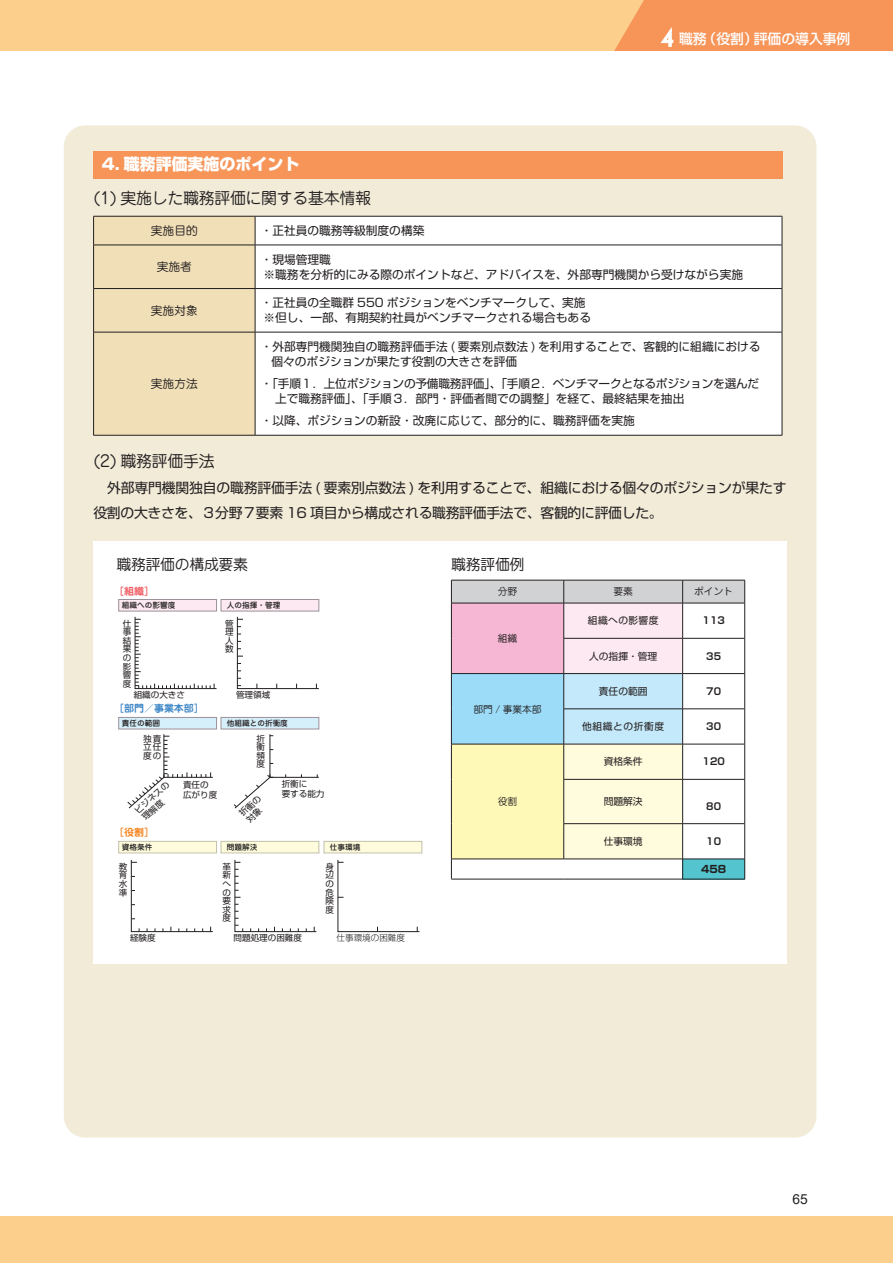
<style>
.page{position:relative;width:893px;height:1263px;background:#fff}
.page>*{position:absolute;margin:0;border:0;box-sizing:border-box;transform-origin:0 0}
.t1{font:15.9px "Jun 201 Pro";letter-spacing:-.02em;color:#231f20}
.t2{font:800 15.9px "Shin Go Pro";color:#fff}
.t3{font:14.85px "Jun 201 Pro";letter-spacing:-.02em;color:#231f20}
.t4{font:13.8px/24.2px "Shin Go Pro";letter-spacing:-.01em;color:#231f20}
.t5{font:500 13.8px "Shin Go Pro";color:#fff}
.t6{font:13.8px "Arial";color:#231f20}
.t7{font:11.7px/14.9px "Shin Go Pro";color:#231f20}
.t8{font:11.7px/14.9px "Shin Go Pro";letter-spacing:-.02em;color:#231f20}
.t9{font:11.7px "Jun 201 Pro";color:#231f20}
.t10{font:700 10.35px "Shin Go Pro";color:#231f20}
.t11{font:700 10.05px "Jun 501 Pro";color:#3e87c7}
.t12{font:700 10.05px "Jun 501 Pro";color:#f05e64}
.t13{font:700 10.05px "Jun 501 Pro";color:#f58520}
.t14{font:9.75px "Shin Go Pro";color:#231f20}
.t15{font:9.75px "Jun 201 Pro";color:#231f20}
.t16{font:700 9.75px "Shin Go Pro De";color:#231f20}
.t17{font:9.75px "Shin Go Pro";letter-spacing:.06em;color:#231f20}
.t18{font:9.75px "Shin Go Pro";letter-spacing:.04em;color:#231f20}
.t19{font:8.55px/8.6px "Shin Go Pro";color:#231f20;text-align:justify}
.t20{font:300 8.55px "Shin Go Pro";color:#231f20}
.t21{font:500 7.65px "Jun 34 Pro";color:#231f20}
.s1{font-family:"Futura BT";font-weight:300;font-size:21.3px}
</style>
<div class="page">
<div style="left:64px;top:125px;width:752px;height:1012px;background:#f1ebd8;border-radius:21px"></div>
<div style="left:0;top:1216px;width:893px;height:47px;background:#fdcf8c"></div>
<div style="left:93px;top:151px;width:690px;height:28px;background:#f79559"></div>
<div style="left:256px;top:217px;width:526px;height:218px;background:#fff"></div>
<hr style="left:255px;top:216px;width:527px;height:1px;background:#231f20">
<svg style="left:782px;top:216px;width:1px;height:29px"></svg>
<hr style="left:782px;top:289px;width:1px;height:43px;background:#231f20">
<hr style="left:255px;top:245px;width:527px;height:1px;background:#231f20">
<hr style="left:782px;top:245px;width:1px;height:43px;background:#231f20">
<hr style="left:255px;top:288px;width:527px;height:1px;background:#231f20">
<hr style="left:255px;top:332px;width:527px;height:1px;background:#231f20">
<hr style="left:782px;top:332px;width:1px;height:103px;background:#231f20">
<hr style="left:255px;top:435px;width:527px;height:1px;background:#231f20">
<div style="left:93px;top:216px;width:163px;height:219px;background:#f1dfb7"></div>
<hr style="left:93px;top:245px;width:1px;height:43px;background:#231f20">
<hr style="left:255px;top:245px;width:1px;height:43px;background:#231f20">
<hr style="left:93px;top:289px;width:1px;height:43px;background:#231f20">
<hr style="left:255px;top:289px;width:1px;height:43px;background:#231f20">
<hr style="left:93px;top:332px;width:1px;height:103px;background:#231f20">
<hr style="left:255px;top:332px;width:1px;height:103px;background:#231f20">
<hr style="left:93px;top:435px;width:162px;height:1px;background:#231f20">
<div style="left:93px;top:541px;width:693px;height:422px;background:#fff"></div>
<hr style="left:451px;top:879px;width:113px;height:1px;background:#231f20">
<hr style="left:564px;top:879px;width:118px;height:1px;background:#231f20">
<hr style="left:682px;top:879px;width:63px;height:1px;background:#231f20">
<svg style="left:451px;top:580px;width:294px;height:299px"></svg>
<hr style="left:564px;top:859px;width:119px;height:1px;background:#231f20">
<div style="left:119px;top:599px;width:98px;height:12px;background:#fce9f1"></div>
<div style="left:118px;top:599px;width:99px;height:12px;border:1px solid #9c919a"></div>
<div style="left:221px;top:599px;width:98px;height:12px;background:#fce9f1"></div>
<div style="left:221px;top:599px;width:98px;height:12px;border:1px solid #9c919a"></div>
<svg style="left:134px;top:616px;width:83px;height:73px"></svg>
<svg style="left:237px;top:616px;width:82px;height:73px"></svg>
<div style="left:119px;top:717px;width:98px;height:12px;background:#d6f0fb"></div>
<div style="left:118px;top:717px;width:99px;height:12px;border:1px solid #9c919a"></div>
<div style="left:221px;top:717px;width:98px;height:12px;background:#d6f0fb"></div>
<div style="left:221px;top:717px;width:98px;height:12px;border:1px solid #9c919a"></div>
<svg style="left:234px;top:734px;width:85px;height:75px"></svg>
<svg style="left:127px;top:734px;width:86px;height:75px"></svg>
<svg style="left:131px;top:859px;width:82px;height:73px"></svg>
<svg style="left:234px;top:859px;width:83px;height:73px"></svg>
<div style="left:119px;top:841px;width:98px;height:12px;background:#fffcdd"></div>
<div style="left:118px;top:841px;width:99px;height:12px;border:1px solid #c2c1ab"></div>
<div style="left:221px;top:841px;width:98px;height:12px;background:#fffcdd"></div>
<div style="left:221px;top:841px;width:98px;height:12px;border:1px solid #c2c1ab"></div>
<svg style="left:337px;top:859px;width:83px;height:73px"></svg>
<div style="left:324px;top:841px;width:98px;height:12px;background:#fffcdd"></div>
<div style="left:324px;top:841px;width:98px;height:12px;border:1px solid #c2c1ab"></div>
<div style="left:0;top:0;width:893px;height:51px;background:#fdcf8c"></div>
<div style="left:614px;top:0;width:279px;height:51px;background:#f79559"></div>
<p class="t5" style="left:662px;top:27px;width:190px"><span class="s1">4</span> 職務（役割）評価の導入事例</p>
<h1 class="t2" style="left:102px;top:151px;width:199px">4. 職務評価実施のポイント</h1>
<h1 class="t1" style="left:93px;top:186px;width:279px">(1) 実施した職務評価に関する基本情報</h1>
<p class="t9" style="left:151px;top:221px;width:48px">実施目的</p>
<p class="t7" style="left:261px;top:222px;width:165px">・正社員の職務等級制度の構築</p>
<p class="t9" style="left:157px;top:257px;width:37px">実施者</p>
<p class="t7" style="left:261px;top:250px;width:484px">・現場管理職<br>※職務を分析的にみる際のポイントなど、アドバイスを、外部専門機関から受けながら実施</p>
<p class="t9" style="left:151px;top:301px;width:48px">実施対象</p>
<p class="t7" style="left:261px;top:294px;width:332px">・正社員の全職群 550 ポジションをベンチマークして、実施※但し、一部、有期契約社員がベンチマークされる場合もある</p>
<p class="t9" style="left:151px;top:374px;width:48px">実施方法</p>
<h1 class="t1" style="left:93px;top:448px;width:123px">(2) 職務評価手法</h1>
<p class="t7" style="left:261px;top:338px;width:501px">・外部専門機関独自の職務評価手法 ( 要素別点数法 ) を利用することで、客観的に組織における　個々のポジションが果たす役割の大きさを評価</p>
<p class="t8" style="left:261px;top:375px;width:500px">・「手順１．上位ポジションの予備職務評価」、「手順２．ベンチマークとなるポジションを選んだ　上で職務評価」、「手順３．部門・評価者間での調整」を経て、最終結果を抽出</p>
<p class="t7" style="left:261px;top:412px;width:376px">・以降、ポジションの新設・改廃に応じて、部分的に、職務評価を実施</p>
<p class="t4" style="left:93px;top:474px;width:695px">　外部専門機関独自の職務評価手法 ( 要素別点数法 ) を利用することで、組織における個々のポジションが果たす役割の大きさを、３分野７要素 16 項目から構成される職務評価手法で、客観的に評価した。</p>
<p class="t3" style="left:117px;top:552px;width:133px">職務評価の構成要素</p>
<p class="t3" style="left:451px;top:552px;width:75px">職務評価例</p>
<p class="t12" style="left:114px;top:583px;width:41px">［組織］</p>
<p class="t21" style="left:122px;top:599px;width:55px">組織への影響度</p>
<p class="t21" style="left:227px;top:599px;width:55px">人の指揮・管理</p>
<p class="t19" style="left:123px;top:618px;width:10px">仕事結果の影響度</p>
<p class="t19" style="left:134px;top:690px;width:53px">組織の大きさ</p>
<p class="t15" style="left:498px;top:584px;width:21px">分野</p>
<p class="t15" style="left:613px;top:584px;width:21px">要素</p>
<p class="t15" style="left:694px;top:584px;width:40px">ポイント</p>
<p class="t15" style="left:498px;top:631px;width:21px">組織</p>
<p class="t18" style="left:588px;top:613px;width:72px">組織への影響度</p>
<p class="t16" style="left:703px;top:613px;width:24px">113</p>
<p class="t14" style="left:589px;top:648px;width:70px">人の指揮・管理</p>
<p class="t16" style="left:706px;top:648px;width:16px">35</p>
<p class="t19" style="left:225px;top:618px;width:10px">管理人数</p>
<p class="t14" style="left:599px;top:683px;width:50px">責任の範囲</p>
<p class="t16" style="left:706px;top:683px;width:16px">70</p>
<p class="t17" style="left:582px;top:718px;width:84px">他組織との折衝度</p>
<p class="t16" style="left:706px;top:718px;width:16px">30</p>
<p class="t19" style="left:236px;top:690px;width:36px">管理領域</p>
<p class="t11" style="left:114px;top:700px;width:91px">［部門／事業本部］</p>
<p class="t21" style="left:122px;top:717px;width:40px">責任の範囲</p>
<p class="t21" style="left:227px;top:717px;width:63px">他組織との折衝度</p>
<p class="t19" style="left:143px;top:733px;width:19px">独責立任度の</p>
<p class="t19" style="left:132px;top:806px;width:44px;line-height:10.1px;rotate:-41deg">ビジネスの理解度</p>
<p class="t19" style="left:183px;top:779px;width:36px;line-height:9.6px">責任の広がり度</p>
<p class="t15" style="left:473px;top:701px;width:70px">部門 / 事業本部</p>
<p class="t19" style="left:257px;top:733px;width:10px">折衝頻度</p>
<p class="t19" style="left:237px;top:809px;width:27px;line-height:9.6px;rotate:-41deg">折衝の対象</p>
<p class="t14" style="left:604px;top:754px;width:40px">資格条件</p>
<p class="t16" style="left:703px;top:754px;width:24px">120</p>
<p class="t14" style="left:604px;top:793px;width:40px">問題解決</p>
<p class="t16" style="left:706px;top:798px;width:16px">80</p>
<p class="t14" style="left:604px;top:833px;width:40px">仕事環境</p>
<p class="t16" style="left:706px;top:833px;width:16px">10</p>
<p class="t10" style="left:701px;top:861px;width:27px">458</p>
<p class="t19" style="left:282px;top:778px;width:44px;line-height:9.6px">折衝に<br>要する能力</p>
<p class="t15" style="left:498px;top:794px;width:21px">役割</p>
<p class="t13" style="left:114px;top:824px;width:41px">［役割］</p>
<p class="t21" style="left:122px;top:841px;width:32px">資格条件</p>
<p class="t21" style="left:227px;top:841px;width:32px">問題解決</p>
<p class="t21" style="left:330px;top:841px;width:32px">仕事環境</p>
<p class="t19" style="left:326px;top:861px;width:10px">身辺の危険度</p>
<p class="t19" style="left:119px;top:861px;width:10px">教育水準</p>
<p class="t19" style="left:223px;top:861px;width:10px">革新への要求度</p>
<p class="t19" style="left:130px;top:933px;width:27px">経験度</p>
<p class="t19" style="left:234px;top:933px;width:70px">問題処理の困難度</p>
<p class="t20" style="left:337px;top:931px;width:70px">仕事環境の困難度</p>
<p class="t6" style="left:792px;top:1190px;width:17px">65</p>
</div>
